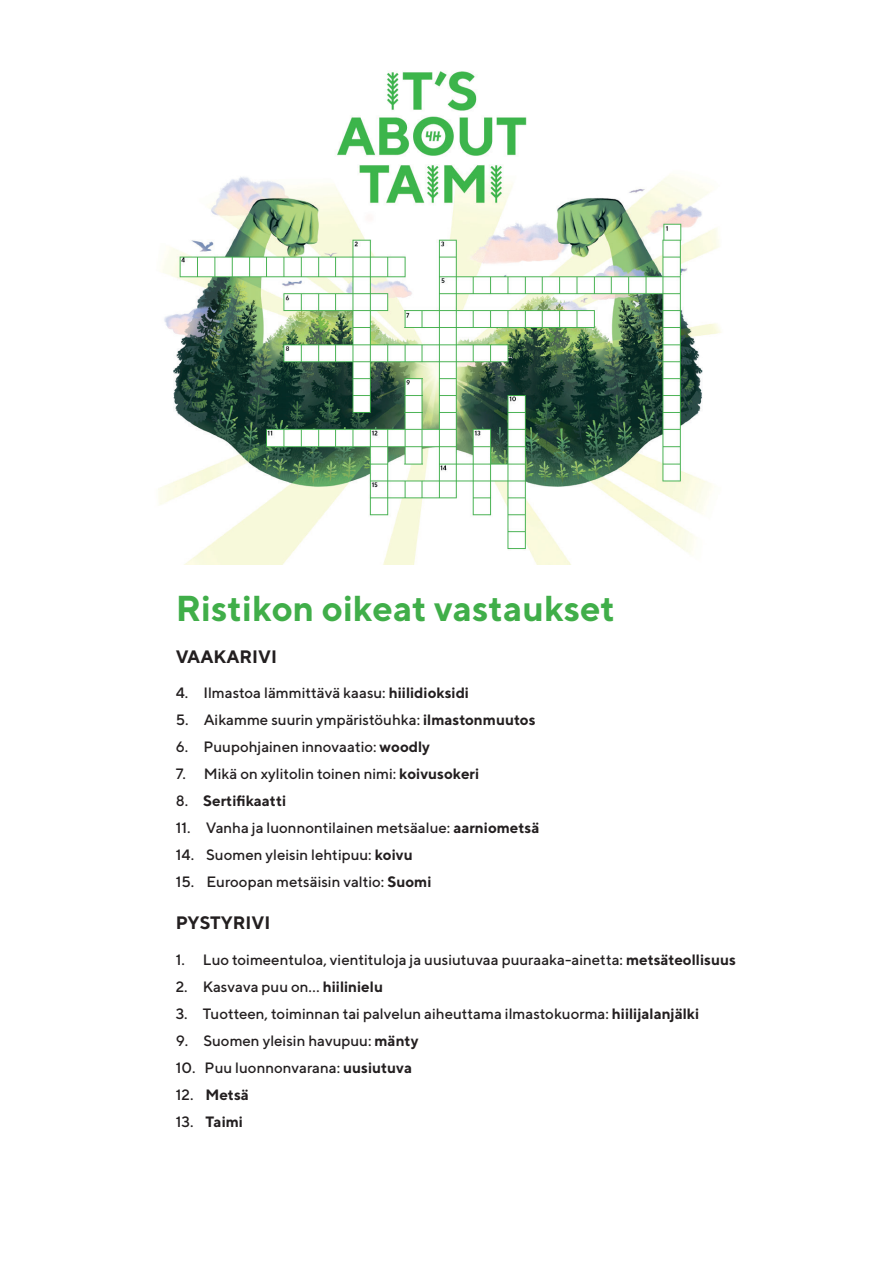
<style>
.page{position:relative;width:893px;height:1263px;background:#fff}
.page>*{position:absolute;margin:0;border:0;box-sizing:border-box;transform-origin:0 0}
.t1{font:700 36px "TT Norms";color:#40ae49}
.t2{font:700 18px "TT Norms";color:#231f20}
.t3{font:500 15px "TT Norms";color:#231f20}
.t4{font:700 15px "TT Norms";color:#231f20}
.s1{font-weight:700}
.s2{font-weight:500}
</style>
<div class="page">
<img style="left:158px;top:71px;width:563px;height:494px">
<h1 class="t1" style="left:176px;top:585px;width:441px">Ristikon oikeat vastaukset</h1>
<p class="t2" style="left:176px;top:646px;width:103px">VAAKARIVI</p>
<p class="t3" style="left:176px;top:683px;width:295px">4. Ilmastoa lämmittävä kaasu: <span class="s1">hiilidioksidi</span></p>
<p class="t3" style="left:176px;top:710px;width:361px">5. Aikamme suurin ympäristöuhka: <span class="s1">ilmastonmuutos</span></p>
<p class="t3" style="left:176px;top:737px;width:256px">6. Puupohjainen innovaatio: <span class="s1">woodly</span></p>
<p class="t3" style="left:176px;top:764px;width:305px">7. Mikä on xylitolin toinen nimi: <span class="s1">koivusokeri</span></p>
<p class="t4" style="left:176px;top:791px;width:112px"><span class="s2">8.</span> Sertifikaatti</p>
<p class="t3" style="left:176px;top:818px;width:365px">11. Vanha ja luonnontilainen metsäalue: <span class="s1">aarniometsä</span></p>
<p class="t3" style="left:176px;top:845px;width:238px">14. Suomen yleisin lehtipuu: <span class="s1">koivu</span></p>
<p class="t3" style="left:176px;top:872px;width:257px">15. Euroopan metsäisin valtio: <span class="s1">Suomi</span></p>
<p class="t2" style="left:176px;top:912px;width:96px">PYSTYRIVI</p>
<p class="t3" style="left:176px;top:950px;width:562px">1. Luo toimeentuloa, vientituloja ja uusiutuvaa puuraaka-ainetta: <span class="s1">metsäteollisuus</span></p>
<p class="t3" style="left:176px;top:977px;width:209px">2. Kasvava puu on... <span class="s1">hiilinielu</span></p>
<p class="t3" style="left:176px;top:1004px;width:525px">3. Tuotteen, toiminnan tai palvelun aiheuttama ilmastokuorma: <span class="s1">hiilijalanjälki</span></p>
<p class="t3" style="left:176px;top:1031px;width:244px">9. Suomen yleisin havupuu: <span class="s1">mänty</span></p>
<p class="t3" style="left:176px;top:1058px;width:238px">10. Puu luonnonvarana: <span class="s1">uusiutuva</span></p>
<p class="t4" style="left:176px;top:1085px;width:75px"><span class="s2">12.</span> Metsä</p>
<p class="t4" style="left:176px;top:1112px;width:69px"><span class="s2">13.</span> Taimi</p>
</div>
